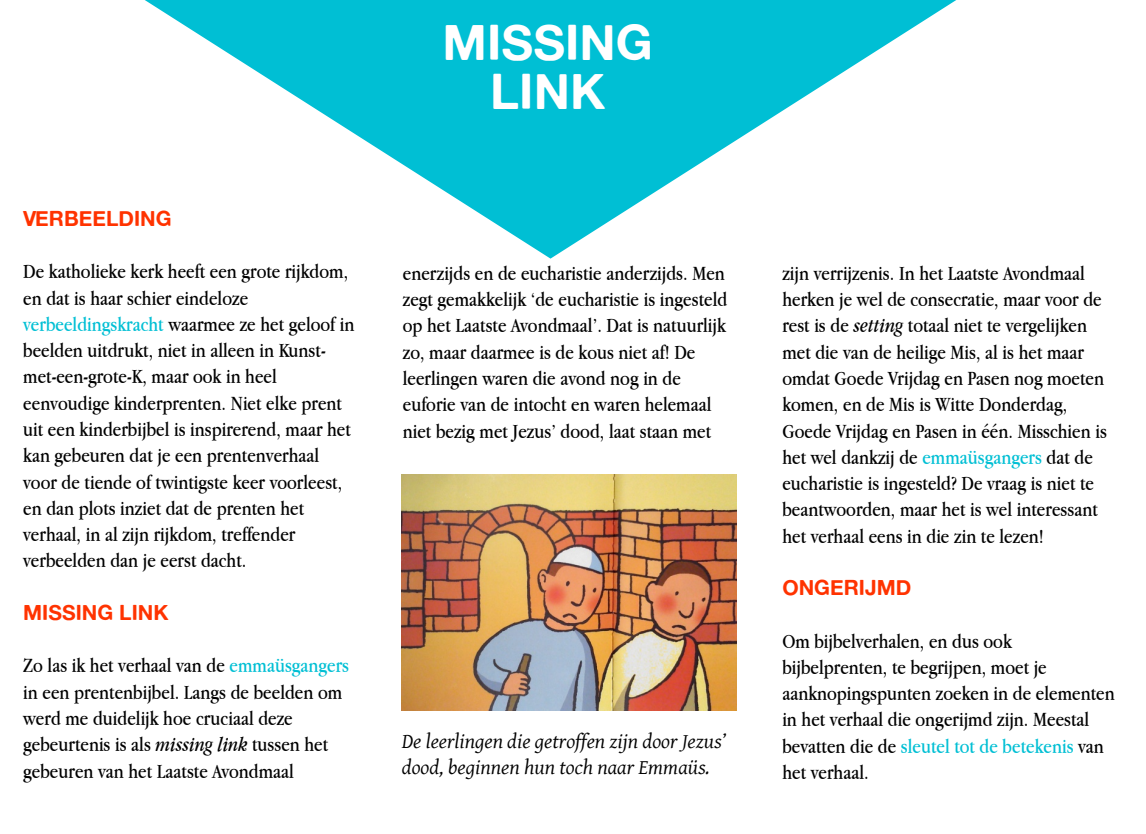
<style>
.page{position:relative;width:1146px;height:834px;background:#fff}
.page>*{position:absolute;margin:0;border:0;box-sizing:border-box;transform-origin:0 0}
.t1{font:49px/49px "Alte Haas Grotesk Bold";color:#fff;text-align:center}
.t2{font:21px/26.2px "Apple Garamond";color:#000}
.t3{font:italic 21px/26.2px "Gentium Basic";color:#000}
.t4{font:21px "Alte Haas Grotesk Bold";color:#f30}
.s1{color:#00bfd4}
.s2{font-style:italic}
</style>
<div class="page">
<svg style="left:145px;top:0;width:811px;height:258px"></svg>
<img style="left:402px;top:474px;width:334px;height:236px">
<p class="t4" style="left:23px;top:205px;width:150px">VERBEELDING</p>
<p class="t2" style="left:23px;top:258px;width:333px">De katholieke kerk heeft een grote rijkdom, en dat is haar schier eindeloze <span class="s1">verbeeldingskracht</span> waarmee ze het geloof in beelden uitdrukt, niet in alleen in Kunst&shy;met-een-grote-K, maar ook in heel eenvoudige kinderprenten. Niet elke prent uit een kinderbijbel is inspirerend, maar het kan gebeuren dat je een prentenverhaal voor de tiende of twintigste keer voorleest, en dan plots inziet dat de prenten het verhaal, in al zijn rijkdom, treffender verbeelden dan je eerst dacht.</p>
<p class="t4" style="left:23px;top:599px;width:147px">MISSING LINK</p>
<p class="t2" style="left:23px;top:652px;width:327px">Zo las ik het verhaal van de <span class="s1">emmaüsgangers </span>in een prentenbijbel. Langs de beelden om werd me duidelijk hoe cruciaal deze gebeurtenis is als <span class="s2">missing link</span> tussen het gebeuren van het Laatste Avondmaal</p>
<h1 class="t1" style="left:443px;top:17px;width:212px">MISSING<br>LINK</h1>
<p class="t2" style="left:403px;top:259px;width:326px">enerzijds en de eucharistie anderzijds. Men zegt gemakkelijk ‘de eucharistie is ingesteld op het Laatste Avondmaal’. Dat is natuurlijk zo, maar daarmee is de kous niet af! De leerlingen waren die avond nog in de euforie van de intocht en waren helemaal niet bezig met Jezus’ dood, laat staan met</p>
<p class="t2" style="left:782px;top:259px;width:326px">zijn verrijzenis. In het Laatste Avondmaal herken je wel de consecratie, maar voor de rest is de <span class="s2">setting</span> totaal niet te vergelijken met die van de heilige Mis, al is het maar omdat Goede Vrijdag en Pasen nog moeten komen, en de Mis is Witte Donderdag, Goede Vrijdag en Pasen in één. Misschien is het wel dankzij de <span class="s1">emmaüsgangers</span> dat de eucharistie is ingesteld? De vraag is niet te beantwoorden, maar het is wel interessant het verhaal eens in die zin te lezen!</p>
<p class="t4" style="left:782px;top:574px;width:131px">ONGERIJMD</p>
<p class="t2" style="left:782px;top:627px;width:334px">Om bijbelverhalen, en dus ook bijbelprenten, te begrijpen, moet je aanknopingspunten zoeken in de elementen in het verhaal die ongerijmd zijn. Meestal bevatten die de <span class="s1">sleutel tot de betekenis</span> van het verhaal.</p>
<p class="t3" style="left:402px;top:728px;width:325px">De leerlingen die getroffen zijn door Jezus’ dood, beginnen hun toch naar Emmaüs.</p>
</div>
